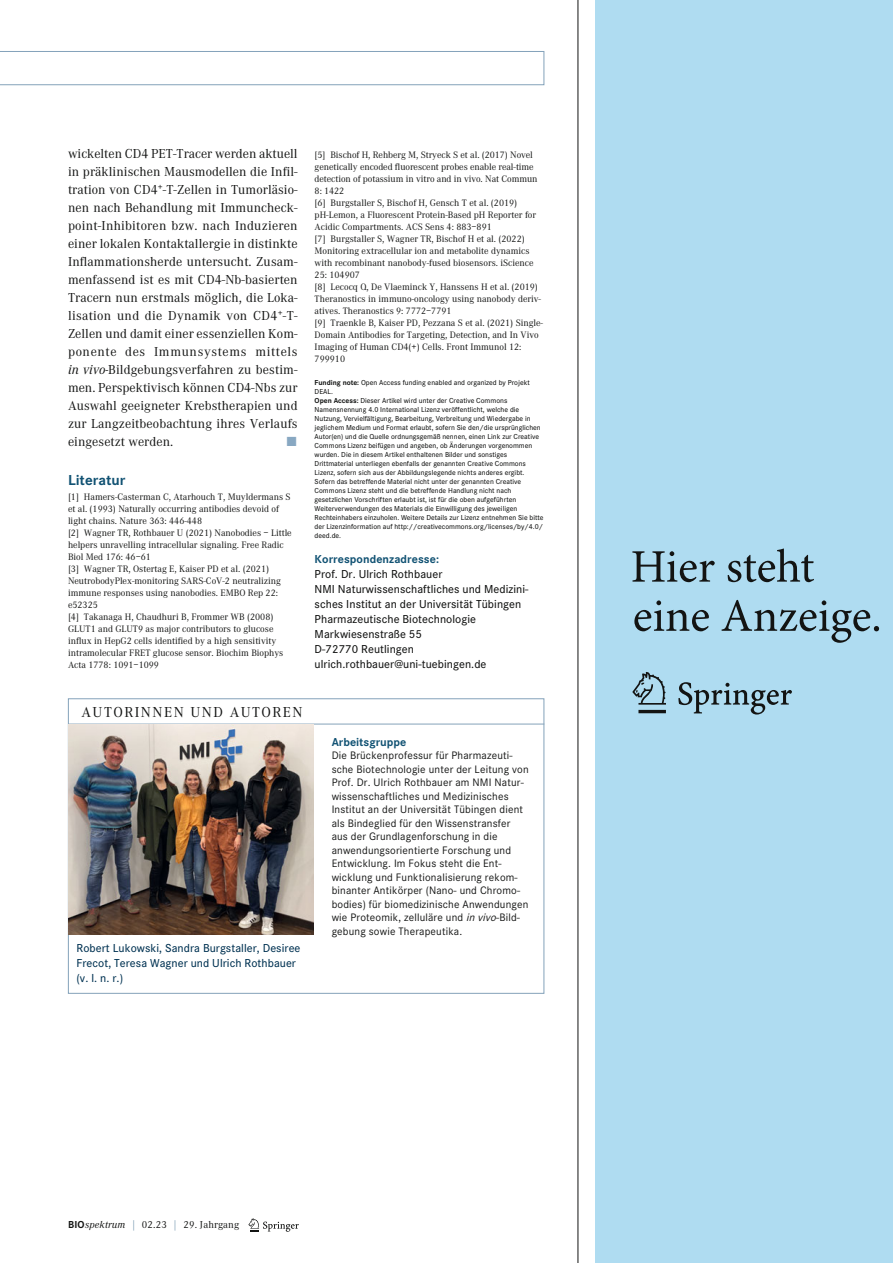
<style>
.page{position:relative;width:893px;height:1263px;background:#fff}
.page>*{position:absolute;margin:0;border:0;box-sizing:border-box;transform-origin:0 0}
.t1{font:15px "Corporate A";letter-spacing:.1em;color:#131413}
.t2{font:700 15px "Corporate S";color:#115273}
.t3{font:13.5px/18px "Corporate A";letter-spacing:.01em;color:#131413;text-align:justify}
.t4{font:13.5px "The Sans Expert";color:#88a8c2}
.t5{font:500 12px/15px "Corporate S";letter-spacing:.005em;color:#131413}
.t6{font:500 12px/15px "Corporate S";letter-spacing:.005em;color:#003252}
.t7{font:700 12px "Corporate S";letter-spacing:.005em;color:#115273}
.t8{font:11.25px/13.5px "Corporate S";letter-spacing:.015em;color:#131413}
.t9{font:10.5px "Corporate A";letter-spacing:.015em;color:#131413}
.t10{font:9.75px/12px "Corporate A";color:#131413}
.t11{font:500 7.5px/9px "Corporate S";color:#131413}
.s1{font-style:italic}
.s2{font-weight:700}
.s3{font-family:"Corporate S";font-weight:700}
.s4{color:#658ba6}
</style>
<div class="page">
<svg style="left:248px;top:1218px;width:51px;height:14px"></svg>
<div style="left:68px;top:698px;width:476px;height:296px;border:1px solid #84a2ba"></div>
<hr style="left:68px;top:724px;width:476px;height:1px;background:#84a2ba">
<img style="left:69px;top:724px;width:245px;height:211px">
<div style="left:595px;top:0;width:298px;height:1263px;background:#afdcf1"></div>
<svg style="left:632px;top:548px;width:247px;height:95px"></svg>
<svg style="left:632px;top:672px;width:160px;height:43px"></svg>
<hr style="left:577px;top:0;width:1px;height:1263px;background:#131413">
<div style="left:0;top:51px;width:544px;height:34px;border:1px solid #84a2ba"></div>
<svg style="left:0;top:51px;width:1px;height:34px"></svg>
<p class="t3" style="left:68px;top:146px;width:231px">wickelten CD4 PET-Tracer werden aktuell in präklinischen Mausmodellen die Infil&shy;tration von CD4<sup>+</sup>-T-Zellen in Tumorläsio&shy;nen nach Behandlung mit Immuncheck&shy;point-Inhibitoren bzw. nach Induzieren einer lokalen Kontaktallergie in distinkte Inflammationsherde untersucht. Zusam&shy;menfassend ist es mit CD4-Nb-basierten Tracern nun erstmals möglich, die Loka&shy;lisation und die Dynamik von CD4<sup>+</sup>-T-Zellen und damit einer essenziellen Kom&shy;ponente des Immunsystems mittels <span class="s1">in vivo-</span>Bildgebungsverfahren zu bestim&shy;men. Perspektivisch können CD4-Nbs zur Auswahl geeigneter Krebstherapien und zur Langzeitbeobachtung ihres Verlaufs eingesetzt werden.</p>
<h2 class="t4" style="left:286px;top:434px;width:13px">ó</h2>
<h1 class="t2" style="left:68px;top:474px;width:59px">Literatur</h1>
<p class="t10" style="left:68px;top:491px;width:225px">[1] Hamers-Casterman C, Atarhouch T, Muyldermans S et al. (1993) Naturally occurring antibodies devoid of light chains. Nature 363: 446-448<br>[2] Wagner TR, Rothbauer U (2021) Nanobodies – Little helpers unravelling intracellular signaling. Free Radic Biol Med 176: 46–61<br>[3] Wagner TR, Ostertag E, Kaiser PD et al. (2021)<br>NeutrobodyPlex-monitoring SARS-CoV-2 neutralizing immune responses using nanobodies. EMBO Rep 22: e52325<br>[4] Takanaga H, Chaudhuri B, Frommer WB (2008)<br>GLUT1 and GLUT9 as major contributors to glucose influx in HepG2 cells identified by a high sensitivity intramolecular FRET glucose sensor. Biochim Biophys Acta 1778: 1091–1099</p>
<p class="t10" style="left:315px;top:150px;width:230px">[5] Bischof H, Rehberg M, Stryeck S et al. (2017) Novel genetically encoded fluorescent probes enable real-time detection of potassium in vitro and in vivo. Nat Commun 8: 1422<br>[6] Burgstaller S, Bischof H, Gensch T et al. (2019) pH-Lemon, a Fluorescent Protein-Based pH Reporter for Acidic Compartments. ACS Sens 4: 883–891<br>[7] Burgstaller S, Wagner TR, Bischof H et al. (2022)<br>Monitoring extracellular ion and metabolite dynamics with recombinant nanobody-fused biosensors. iScience 25: 104907<br>[8] Lecocq Q, De Vlaeminck Y, Hanssens H et al. (2019)<br>Theranostics in immuno-oncology using nanobody deriv&shy;atives. Theranostics 9: 7772–7791<br>[9] Traenkle B, Kaiser PD, Pezzana S et al. (2021) Single-Domain Antibodies for Targeting, Detection, and In Vivo Imaging of Human CD4(+) Cells. Front Immunol 12:<br>799910</p>
<p class="t11" style="left:315px;top:378px;width:230px"><span class="s2">Funding note:</span> Open Access funding enabled and organized by Projekt DEAL.<br><span class="s2">Open Access:</span> Dieser Artikel wird unter der Creative Commons Namensnennung 4.0 International Lizenz veröffentlicht, welche die Nutzung, Vervielfältigung, Bearbeitung, Verbreitung und Wiedergabe in jeglichem Medium und Format erlaubt, sofern Sie den/die ursprünglichen Autor(en) und die Quelle ordnungsgemäß nennen, einen Link zur Creative Commons Lizenz beifügen und angeben, ob Änderungen vorgenommen wurden. Die in diesem Artikel enthaltenen Bilder und sonstiges Drittmaterial unterliegen ebenfalls der genannten Creative Commons Lizenz, sofern sich aus der Abbildungslegende nichts anderes ergibt.<br>Sofern das betreffende Material nicht unter der genannten Creative Commons Lizenz steht und die betreffende Handlung nicht nach gesetzlichen Vorschriften erlaubt ist, ist für die oben aufgeführten Weiterverwendungen des Materials die Einwilligung des jeweiligen Rechteinhabers einzuholen. Weitere Details zur Lizenz entnehmen Sie bitte der Lizenzinformation auf http://creativecommons.org/licenses/by/4.0/ deed.de.</p>
<p class="t7" style="left:315px;top:555px;width:126px">Korrespondenzadresse:</p>
<p class="t5" style="left:315px;top:568px;width:215px">Prof. Dr. Ulrich Rothbauer<br>NMI Naturwissenschaftliches und Medizini&shy;sches Institut an der Universität Tübingen<br>Pharmazeutische Biotechnologie<br>Markwiesenstraße 55<br>D-72770 Reutlingen ulrich.rothbauer@uni-tuebingen.de</p>
<h1 class="t1" style="left:81px;top:707px;width:223px">AUTORINNEN UND AUTOREN</h1>
<p class="t6" style="left:76px;top:941px;width:225px">Robert Lukowski, Sandra Burgstaller, Desiree<br>Frecot, Teresa Wagner und Ulrich Rothbauer (v. l. n. r.)</p>
<p class="t7" style="left:332px;top:737px;width:76px">Arbeitsgruppe</p>
<p class="t8" style="left:332px;top:750px;width:198px">Die Brückenprofessur für Pharmazeuti&shy;sche Biotechnologie unter der Leitung von Prof. Dr. Ulrich Rothbauer am NMI Natur&shy;wissenschaftliches und Medizinisches Institut an der Universität Tübingen dient als Bindeglied für den Wissenstransfer aus der Grundlagenforschung in die anwen dungs orientierte Forschung und Entwicklung. Im Fokus steht die Ent&shy;wicklung und Funktionalisierung rekom&shy;binanter Antikörper (Nano- und Chromo&shy;bodies) für biomedizinische Anwendungen wie Proteomik, zelluläre und <span class="s1">in vivo</span>-Bild&shy;gebung sowie Therapeutika.</p>
<p class="t9" style="left:68px;top:1221px;width:173px"><span class="s3">BIO</span><span class="s1">spektrum</span> <span class="s4">|</span> 02.23 <span class="s4">|</span> 29. Jahrgang</p>
</div>
